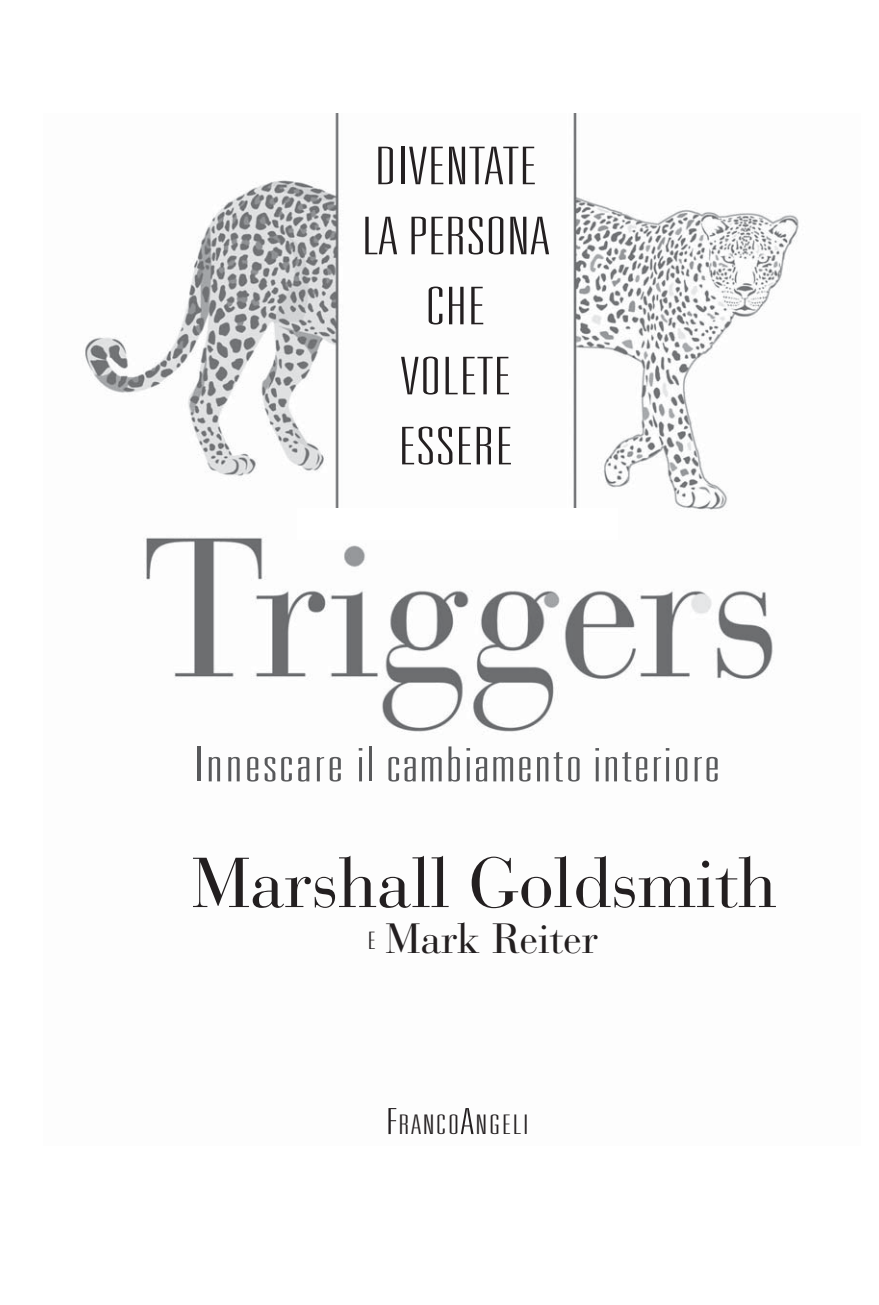
<style>
.page{position:relative;width:879px;height:1305px;background:#fff}
.page>*{position:absolute;margin:0;border:0;box-sizing:border-box;transform-origin:0 0}
.t1{font:70px "Bauer Bodoni";letter-spacing:-.005em;color:#231f20}
.t2{font:100 ultra-condensed 52px/70px "Univers";letter-spacing:.025em;color:#231f20;text-align:center;scale:1.6 1}
.t3{font:100 ultra-condensed 48.4px "Univers";letter-spacing:.02em;color:#58595b;scale:1.7 1}
.t4{font:42px "Bauer Bodoni";letter-spacing:-.005em;color:#231f20}
.t5{font:100 ultra-condensed 27px "Univers";letter-spacing:.06em;color:#231f20;scale:1.6 1}
.s1{font-family:"Univers";font-weight:100;font-stretch:ultra-condensed;font-size:24px}
.s2{font-size:36px}
</style>
<div class="page">
<img style="left:85px;top:113px;width:714px;height:619px">
<div style="left:297px;top:508px;width:321px;height:31px;background:#fff"></div>
<p class="t2" style="left:362px;top:135px;width:118px">DIVENTATE<br>LA PERSONA<br>CHE<br>VOLETE<br>ESSERE</p>
<p class="t3" style="left:194px;top:746px;width:310px">Innescare il cambiamento interiore</p>
<h1 class="t1" style="left:192px;top:855px;width:586px">Marshall Goldsmith</h1>
<p class="t4" style="left:368px;top:921px;width:231px"><span class="s1">E</span> Mark Reiter</p>
<p class="t5" style="left:386px;top:1114px;width:90px"><span class="s2">F</span>RANCO<span class="s2">A</span>NGELI</p>
</div>
